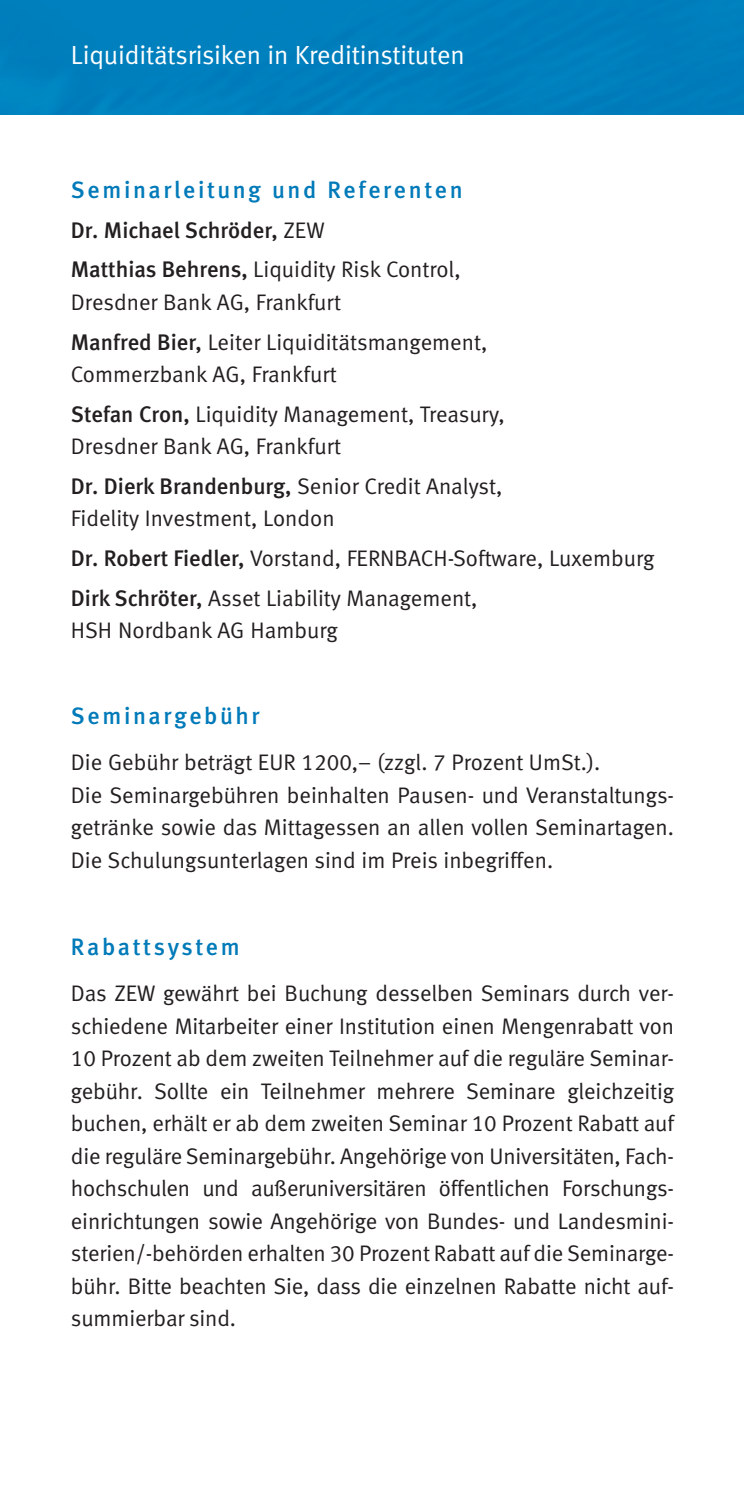
<style>
.page{position:relative;width:745px;height:1489px;background:#fff}
.page>*{position:absolute;margin:0;border:0;box-sizing:border-box;transform-origin:0 0}
.t1{font:26.25px "Meta Normal LF";letter-spacing:-.005em;color:#fff}
.t2{font:23.75px "Meta Medium LF";letter-spacing:.11em;color:#007ab9}
.t3{font:22.5px/32.5px "Meta Normal LF";color:#231f20}
.t4{font:22.5px "Meta Medium LF";color:#231f20}
.t5{font:22.5px "Meta Normal";color:#231f20}
.s1{font-family:"Meta Normal LF"}
.s2{font-family:"Meta Medium LF"}
</style>
<div class="page">
<div style="left:0;top:1px;width:742px;height:113px;background:#007fbd"></div>
<p class="t1" style="left:71px;top:45px;width:395px">Liquiditätsrisiken in Kreditinstituten</p>
<p class="t2" style="left:71px;top:181px;width:393px">Seminarleitung und Referenten</p>
<p class="t4" style="left:71px;top:221px;width:255px">Dr. Michael Schröder, <span class="s1">ZEW</span></p>
<p class="t3" style="left:71px;top:255px;width:391px"><span class="s2">Matthias Behrens,</span> Liquidity Risk Control,</p>
<p class="t5" style="left:71px;top:293px;width:271px">Dresdner Bank AG, F<span class="s1">rankfurt</span></p>
<p class="t3" style="left:71px;top:327px;width:417px"><span class="s2">Manfred Bier,</span> Leiter Liquiditätsmangement,<br>Commerzbank AG, Frankfurt</p>
<p class="t3" style="left:71px;top:399px;width:435px"><span class="s2">Stefan Cron,</span> Liquidity Management, Treasury,<br>Dresdner Bank AG, Frankfurt</p>
<p class="t4" style="left:71px;top:477px;width:433px">Dr. Dierk Brandenburg, <span class="s1">Senior Credit Analyst,</span></p>
<p class="t3" style="left:71px;top:500px;width:584px;line-height:39.5px">Fidelity Investment, London<br><span class="s2">Dr. Robert Fiedler,</span> Vorstand, FERNBACH-Software, Luxemburg<br><span class="s2">Dirk Schröter,</span> Asset Liability Management,</p>
<p class="t3" style="left:71px;top:615px;width:268px">HSH Nordbank AG Hamburg</p>
<p class="t2" style="left:71px;top:706px;width:190px">Seminargebühr</p>
<p class="t3" style="left:71px;top:747px;width:604px">Die Gebühr beträgt EUR 1200,– (zzgl. 7 Prozent UmSt.).<br>Die Seminargebühren beinhalten Pausen- und Veranstaltungs&shy;getränke sowie das Mittagessen an allen vollen Seminartagen.<br>Die Schulungsunterlagen sind im Preis inbegriffen.</p>
<p class="t2" style="left:71px;top:937px;width:170px">Rabattsystem</p>
<p class="t3" style="left:71px;top:978px;width:604px;text-align:justify">Das ZEW gewährt bei Buchung desselben Seminars durch ver&shy;schiedene Mitarbeiter einer Institution einen Mengenrabatt von 10 Prozent ab dem zweiten Teilnehmer auf die reguläre Seminar&shy;gebühr. Sollte ein Teilnehmer mehrere Seminare gleichzeitig buchen, erhält er ab dem zweiten Seminar 10 Prozent Rabatt auf die reguläre Seminargebühr. Angehörige von Universitäten, Fach&shy;hochschulen und außeruniversitären öffentlichen Forschungs&shy;einrichtungen sowie Angehörige von Bundes- und Landesmini&shy;sterien/-behörden erhalten 30 Prozent Rabatt auf die Seminarge&shy;bühr. Bitte beachten Sie, dass die einzelnen Rabatte nicht auf&shy;summierbar sind.</p>
</div>
